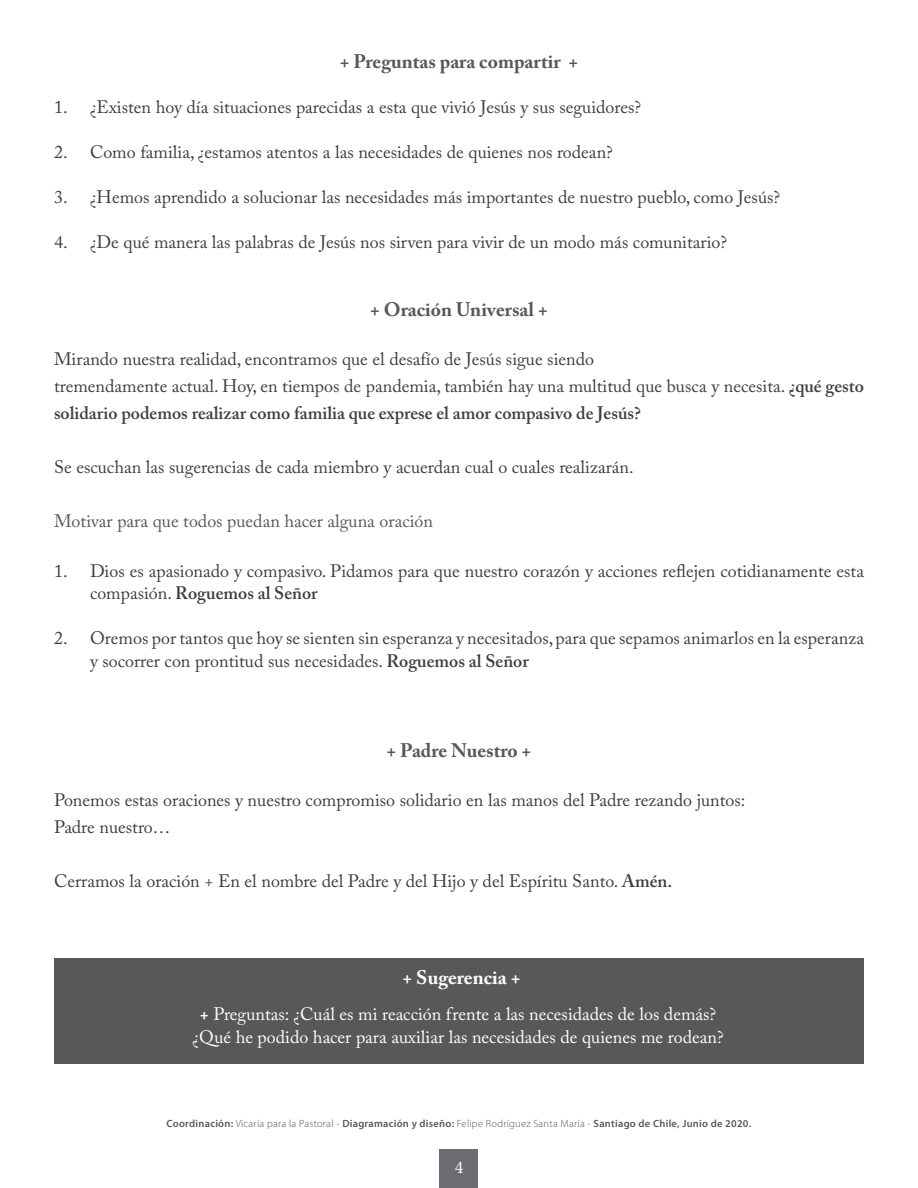
<style>
.page{position:relative;width:918px;height:1188px;background:#fff}
.page>*{position:absolute;margin:0;border:0;box-sizing:border-box;transform-origin:0 0}
.t1{font:700 19.5px "Adobe Caslon Pro";color:#57585a}
.t2{font:700 19.5px "Adobe Caslon Pro";color:#fff}
.t3{font:18px/22.5px "Adobe Caslon Pro";color:#3e3e3f}
.t4{font:18px "Adobe Caslon Pro";color:#fff}
.t5{font:18px "Adobe Caslon Pro";color:#57585a}
.t6{font:18px "Minion Pro";color:#fff}
.t7{font:600 10.5px "Myriad Pro";letter-spacing:.025em;color:#57585a}
.s1{font-weight:600}
.s2{color:#57585a}
.s3{font-weight:700}
.s4{font-weight:300}
</style>
<div class="page">
<div style="left:440px;top:1150px;width:38px;height:38px;background:#6c6d70"></div>
<div style="left:54px;top:958px;width:810px;height:106px;background:#57585a"></div>
<p class="t1" style="left:340px;top:50px;width:240px">+ Preguntas para compartir +</p>
<p class="t3" style="left:54px;top:96px;width:589px">1. ¿Existen hoy día situaciones parecidas a esta que vivió Jesús y sus seguidores?</p>
<p class="t3" style="left:54px;top:141px;width:560px">2. Como familia, ¿estamos atentos a las necesidades de quienes nos rodean?</p>
<p class="t3" style="left:54px;top:186px;width:728px">3. ¿Hemos aprendido a solucionar las necesidades más importantes de nuestro pueblo, como Jesús?</p>
<p class="t3" style="left:54px;top:231px;width:675px">4. ¿De qué manera las palabras de Jesús nos sirven para vivir de un modo más comunitario?</p>
<p class="t1" style="left:370px;top:298px;width:179px">+ Oración Universal +</p>
<p class="t3" style="left:54px;top:348px;width:542px">Mirando nuestra realidad, encontramos que el desafío de Jesús sigue siendo</p>
<p class="t3" style="left:54px;top:373px;width:812px;line-height:27px">tremendamente actual. Hoy, en tiempos de pandemia, también hay una multitud que busca y necesita. <span class="s1">¿qué gesto solidario podemos realizar como familia que exprese el amor compasivo de Jesús?</span></p>
<p class="t3" style="left:54px;top:456px;width:581px">Se escuchan las sugerencias de cada miembro y acuerdan cual o cuales realizarán.</p>
<p class="t5" style="left:54px;top:511px;width:381px">Motivar para que todos puedan hacer alguna oración</p>
<p class="t3" style="left:90px;top:559px;width:776px;text-indent:-36px">1. Dios es apasionado y compasivo. Pidamos para que nuestro corazón y acciones reflejen cotidianamente esta compasión. <span class="s1">Roguemos al Señor</span></p>
<p class="t3" style="left:90px;top:627px;width:776px;text-indent:-36px">2. Oremos por tantos que hoy se sienten sin esperanza y necesitados, para que sepamos animarlos en la esperanza y socorrer con prontitud sus necesidades. <span class="s1">Roguemos al Señor</span></p>
<p class="t1" style="left:387px;top:739px;width:146px">+ Padre Nuestro +</p>
<p class="t3" style="left:54px;top:789px;width:693px">Ponemos estas oraciones y nuestro compromiso solidario en las manos del Padre rezando juntos:</p>
<p class="t3" style="left:54px;top:816px;width:118px">Padre nuestro…</p>
<p class="t3" style="left:54px;top:870px;width:620px">Cerramos la oración <span class="s2">+</span> En el nombre del Padre y del Hijo y del Espíritu Santo. <span class="s1">Amén.</span></p>
<p class="t2" style="left:403px;top:966px;width:119px">+ Sugerencia +</p>
<p class="t4" style="left:200px;top:1004px;width:518px"><span class="s3">+</span> Preguntas: ¿Cuál es mi reacción frente a las necesidades de los demás?</p>
<p class="t4" style="left:192px;top:1026px;width:533px">¿Qué he podido hacer para auxiliar las necesidades de quienes me rodean?</p>
<p class="t7" style="left:167px;top:1116px;width:586px">Coordinación: <span class="s4">Vicaría para la Pastoral -</span> Diagramación y diseño: <span class="s4">Felipe Rodríguez Santa María -</span> Santiago de Chile, Junio de 2020.</p>
<p class="t6" style="left:455px;top:1156px;width:10px">4</p>
</div>
